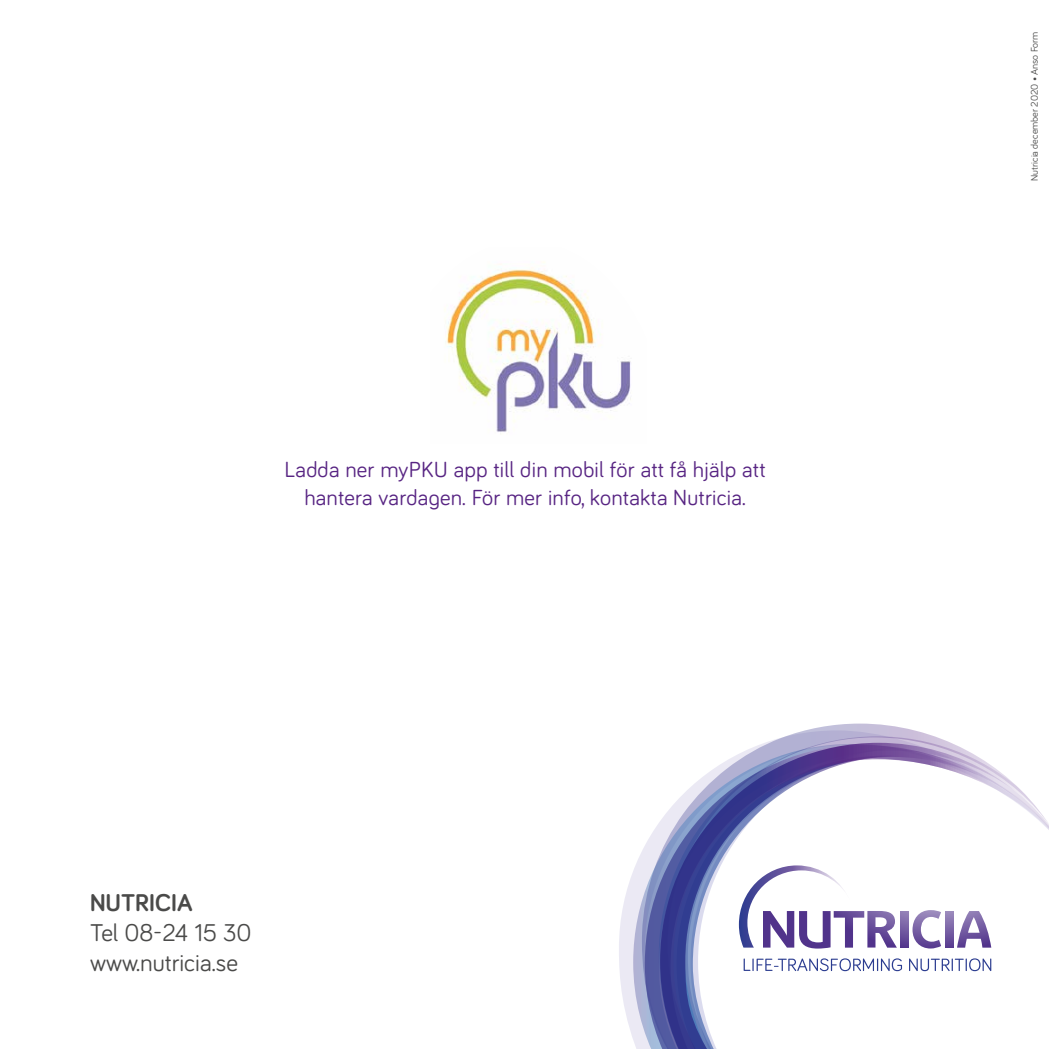
<style>
.page{position:relative;width:1049px;height:1049px;background:#fff}
.page>*{position:absolute;margin:0;border:0;box-sizing:border-box;transform-origin:0 0}
.t1{font:25px/30px "Bariol";color:#4a4a49}
.t2{font:700 25px "Bariol";color:#4a4a49}
.t3{font:22.5px/27.5px "Bariol";letter-spacing:.01em;color:#582583;text-align:center}
.t4{font:10px "Bariol";color:#4a4a49}
</style>
<div class="page">
<img style="left:446px;top:262px;width:185px;height:172px">
<svg style="left:619px;top:873px;width:14px;height:165px;fill:#ebe9f4"></svg>
<svg style="left:633px;top:852px;width:9px;height:197px;background:#d4d4e7"></svg>
<svg style="left:642px;top:723px;width:309px;height:326px"></svg>
<svg style="left:660px;top:743px;width:389px;height:306px"></svg>
<svg style="left:673px;top:761px;width:177px;height:288px"></svg>
<svg style="left:694px;top:865px;width:297px;height:140px"></svg>
<p class="t3" style="left:284px;top:455px;width:483px">Ladda ner myPKU app till din mobil för att få hjälp att hantera vardagen. För mer info, kontakta Nutricia.</p>
<p class="t2" style="left:90px;top:886px;width:104px">NUTRICIA</p>
<p class="t1" style="left:90px;top:917px;width:163px">Tel 08-24 15 30 www.nutricia.se</p>
<p class="t4" style="left:1027px;top:181px;width:151px;rotate:-90deg">Nutricia december 2020 • Anso Form</p>
</div>
